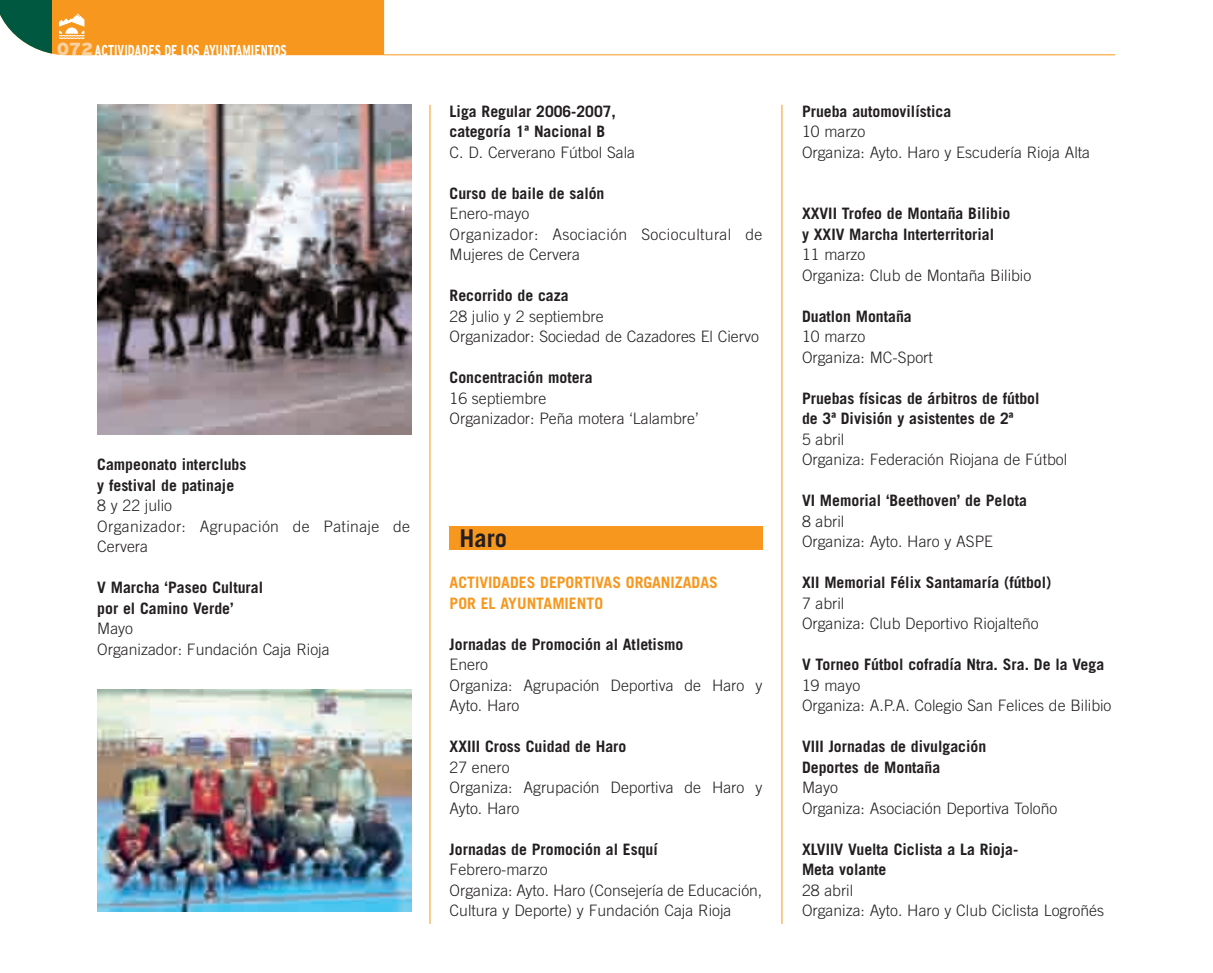
<style>
.page{position:relative;width:1213px;height:973px;background:#fff}
.page>*{position:absolute;margin:0;border:0;box-sizing:border-box;transform-origin:0 0}
.t1{font:700 24.5px "Trade Gothic";color:#231f20}
.t2{font:300 15.75px/20.5px "Trade Gothic";color:#231f20}
.t3{font:700 15.75px/20.5px "Trade Gothic";color:#231f20}
.t4{font:300 15.75px/20.5px "Trade Gothic";letter-spacing:.02em;color:#231f20}
.t5{font:700 15.75px/20.5px "Trade Gothic";color:#f7971d}
.t6{font:700 condensed 15.75px "Interstate";color:#fff;scale:.84 1}
.s1{font-weight:900;font-stretch:normal;font-size:17.5px;color:#fdd19e}
.s2{font-weight:700}
.s3{font-weight:300}
</style>
<div class="page">
<div style="left:449px;top:526px;width:314px;height:24px;background:#f7971d"></div>
<hr style="left:384px;top:54px;width:731px;height:1px;background:#f7971d">
<svg style="left:0;top:0;width:384px;height:55px;background:#de952b"></svg>
<img style="left:97px;top:105px;width:314px;height:329px">
<img style="left:97px;top:689px;width:314px;height:221px">
<hr style="left:429px;top:105px;width:1px;height:818px;background:#f7971d">
<hr style="left:781px;top:105px;width:1px;height:818px;background:#f7971d">
<p class="t6" style="left:57px;top:45px;width:275px"><span class="s1">072</span>ACTIVIDADES DE LOS AYUNTAMIENTOS</p>
<p class="t4" style="left:97px;top:455px;width:314px"><span class="s2">Campeonato interclubs<br>y festival de patinaje<br></span>8 y 22 julio<br>Organizador: Agrupación de Patinaje de<br>Cervera</p>
<p class="t3" style="left:97px;top:578px;width:234px">V Marcha ‘Paseo Cultural<br>por el Camino Verde’<br><span class="s3">Mayo<br>Organizador: Fundación Caja Rioja</span></p>
<p class="t3" style="left:450px;top:102px;width:187px">Liga Regular 2006-2007, categoría 1ª Nacional B<br><span class="s3">C. D. Cerverano Fútbol Sala</span></p>
<p class="t4" style="left:450px;top:184px;width:314px"><span class="s2">Curso de baile de salón<br></span>Enero-mayo<br>Organizador: Asociación Sociocultural de<br>Mujeres de Cervera</p>
<p class="t2" style="left:450px;top:287px;width:311px"><span class="s2">Recorrido de caza<br></span>28 julio y 2 septiembre<br>Organizador: Sociedad de Cazadores El Ciervo</p>
<p class="t2" style="left:450px;top:369px;width:250px"><span class="s2">Concentración motera<br></span>16 septiembre<br>Organizador: Peña motera ‘Lalambre’</p>
<p class="t1" style="left:460px;top:529px;width:49px">Haro</p>
<p class="t5" style="left:450px;top:573px;width:270px">ACTIVIDADES DEPORTIVAS ORGANIZADAS<br>POR EL AYUNTAMIENTO</p>
<p class="t2" style="left:450px;top:635px;width:314px"><span class="s2">Jornadas de Promoción al Atletismo<br></span>Enero<br>Organiza: Agrupación Deportiva de Haro y<br>Ayto. Haro</p>
<p class="t2" style="left:450px;top:737px;width:314px"><span class="s2">XXIII Cross Cuidad de Haro<br></span>27 enero<br>Organiza: Agrupación Deportiva de Haro y<br>Ayto. Haro</p>
<p class="t2" style="left:450px;top:840px;width:314px"><span class="s2">Jornadas de Promoción al Esquí<br></span>Febrero-marzo<br>Organiza: Ayto. Haro (Consejería de Educación, Cultura y Deporte) y Fundación Caja Rioja</p>
<p class="t2" style="left:802px;top:102px;width:290px"><span class="s2">Prueba automovilística<br></span>10 marzo<br>Organiza: Ayto. Haro y Escudería Rioja Alta</p>
<p class="t3" style="left:802px;top:205px;width:231px">XXVII Trofeo de Montaña Bilibio<br>y XXIV Marcha Interterritorial<br><span class="s3">11 marzo<br>Organiza: Club de Montaña Bilibio</span></p>
<p class="t2" style="left:802px;top:307px;width:132px"><span class="s2">Duatlon Montaña<br></span>10 marzo<br>Organiza: MC-Sport</p>
<p class="t3" style="left:802px;top:389px;width:267px">Pruebas físicas de árbitros de fútbol<br>de 3ª División y asistentes de 2ª<br><span class="s3">5 abril<br>Organiza: Federación Riojana de Fútbol</span></p>
<p class="t3" style="left:802px;top:492px;width:226px">VI Memorial ‘Beethoven’ de Pelota<br><span class="s3">8 abril<br>Organiza: Ayto. Haro y ASPE</span></p>
<p class="t2" style="left:802px;top:573px;width:251px"><span class="s2">XII Memorial Félix Santamaría (fútbol)<br></span>7 abril<br>Organiza: Club Deportivo Riojalteño</p>
<p class="t2" style="left:802px;top:655px;width:311px"><span class="s2">V Torneo Fútbol cofradía Ntra. Sra. De la Vega<br></span>19 mayo<br>Organiza: A.P.A. Colegio San Felices de Bilibio</p>
<p class="t3" style="left:802px;top:737px;width:257px">VIII Jornadas de divulgación<br>Deportes de Montaña<br><span class="s3">Mayo<br>Organiza: Asociación Deportiva Toloño</span></p>
<p class="t2" style="left:802px;top:840px;width:304px"><span class="s2">XLVIIV Vuelta Ciclista a La Rioja-<br>Meta volante<br></span>28 abril<br>Organiza: Ayto. Haro y Club Ciclista Logroñés</p>
</div>
